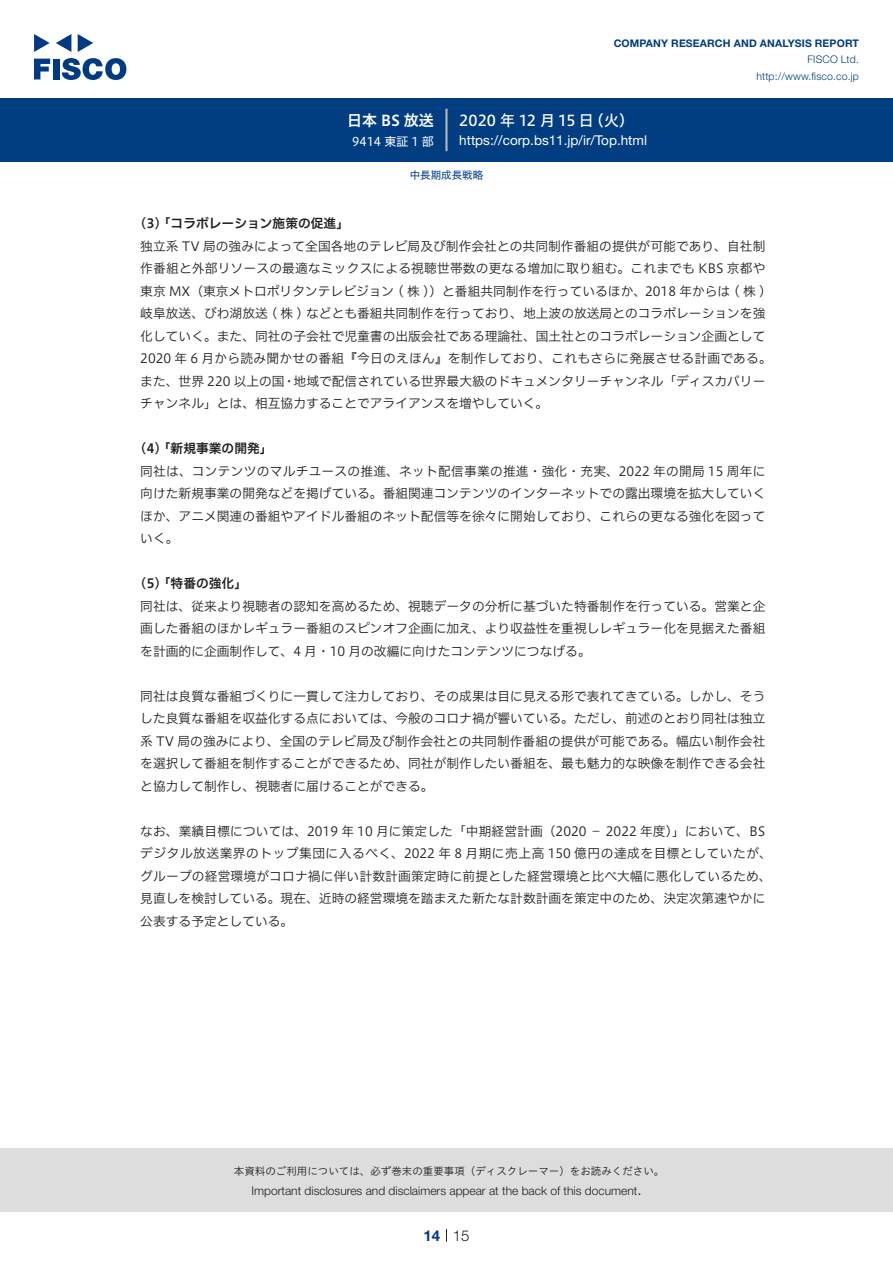
<style>
.page{position:relative;width:893px;height:1263px;background:#fff}
.page>*{position:absolute;margin:0;border:0;box-sizing:border-box;transform-origin:0 0}
.t1{font:15px "Hiragino UD Sans F Std N W5";letter-spacing:.005em;color:#fff}
.t2{font:15px "Hiragino UD Sans F Std N W6";color:#fff}
.t3{font:300 15px "Helvetica Neue LT Std";color:#231f20}
.t4{font:700 15px "Helvetica Neue LT Std";color:#003d81}
.t5{font:13.5px "Helvetica Neue LT Std";color:#fff}
.t6{font:12.75px/22.5px "Hiragino UD Sans F Std N W3";color:#231f20;text-align:justify}
.t7{font:12.75px "Hiragino UD Sans F Std N W3";letter-spacing:.02em;color:#231f20}
.t8{font:12.75px "Hiragino UD Sans F Std N W6";color:#231f20}
.t9{font:300 12px "Helvetica Neue LT Std";color:#231f20}
.t10{font:12px "Hiragino UD Sans F Std N W4";color:#fff}
.t11{font:10.5px "Hiragino UD Sans Std W3";color:#231f20}
.t12{font:700 10.5px "Helvetica Neue LT Std";letter-spacing:.015em;color:#003d81}
.t13{font:300 10.5px/16.5px "Helvetica Neue LT Std";letter-spacing:.015em;color:#003d81;text-align:right}
.t14{font:10.5px "Hiragino UD Sans F Std N W4";color:#003d81}
</style>
<div class="page">
<div style="left:0;top:1148px;width:893px;height:64px;background:#ddd"></div>
<svg style="left:34px;top:59px;width:16px;height:20px"></svg>
<div style="left:53px;top:59px;width:6px;height:20px;background:#003a83"></div>
<svg style="left:62px;top:58px;width:64px;height:22px"></svg>
<svg style="left:34px;top:34px;width:16px;height:18px"></svg>
<svg style="left:78px;top:34px;width:15px;height:18px"></svg>
<svg style="left:56px;top:34px;width:15px;height:18px"></svg>
<div style="left:0;top:98px;width:893px;height:64px;background:#003d81"></div>
<hr style="left:445px;top:109px;width:3px;height:42px;background:#b5b5b6">
<svg style="left:446px;top:1229px;width:1px;height:13px"></svg>
<p class="t2" style="left:347px;top:109px;width:88px">日本 BS 放送</p>
<p class="t10" style="left:352px;top:132px;width:83px">9414 東証 1 部</p>
<p class="t12" style="left:614px;top:37px;width:247px">COMPANY RESEARCH AND ANALYSIS REPORT</p>
<p class="t13" style="left:756px;top:51px;width:104px">FISCO Ltd. http://www.fisco.co j p.</p>
<p class="t1" style="left:589px;top:109px;width:47px">（火(</p>
<p class="t1" style="left:459px;top:109px;width:136px">2020 年 12 月 15 日</p>
<p class="t5" style="left:459px;top:132px;width:189px">https://corp.bs11.jp /i r/ Top.html</p>
<p class="t14" style="left:410px;top:167px;width:75px">中長期成長戦略</p>
<p class="t8" style="left:140px;top:214px;width:210px">3( ) 「コラボレーション施策の促進「</p>
<p class="t6" style="left:140px;top:234px;width:627px">独立系 TV 局の強みによって全国各地のテレビ局及び制作会社との共同制作番組の提供が可能であり、自社制</p>
<p class="t6" style="left:140px;top:256px;width:627px">作番組と外部リソースの最適なミックスによる視聴世帯数の更なる増加に取り組む。これまでも KBS 京都や</p>
<p class="t6" style="left:140px;top:279px;width:627px">東京 MX（東京メトロポリタンテレビジョン ( 株 )）と番組共同制作を行っているほか、2018 年からは ( 株 (</p>
<p class="t6" style="left:140px;top:301px;width:627px">岐阜放送、びわ湖放送 ( 株 ) などとも番組共同制作を行っており、地上波の放送局とのコラボレーションを強</p>
<p class="t6" style="left:140px;top:324px;width:627px">化していく。また、同社の子会社で児童書の出版会社である理論社、国土社とのコラボレーション企画として</p>
<p class="t7" style="left:140px;top:349px;width:633px">2020 年 6 月から読み聞かせの番組『今日のえほん』を制作しており、これもさらに発展させる計画である。</p>
<p class="t6" style="left:294px;top:369px;width:473px">地域で配信されている世界最大級のドキュメンタリーチャンネル「ディスカバリー</p>
<p class="t6" style="left:140px;top:369px;width:410px">また、世界 220 以上の国<br>チャンネル」とは、相互協力することでアライアンスを増やしていく。</p>
<p class="t8" style="left:140px;top:439px;width:134px">4( ) 「新規事業の開発「</p>
<p class="t6" style="left:140px;top:459px;width:627px">同社は、コンテンツのマルチユースの推進、ネット配信事業の推進・強化・充実、2022 年の開局 15 周年に向けた新規事業の開発などを掲げている。番組関連コンテンツのインターネットでの露出環境を拡大していくほか、アニメ関連の番組やアイドル番組のネット配信等を徐々に開始しており、これらの更なる強化を図っていく。</p>
<p class="t8" style="left:140px;top:574px;width:108px">5( ) 「特番の強化「</p>
<p class="t6" style="left:140px;top:594px;width:627px">同社は、従来より視聴者の認知を高めるため、視聴データの分析に基づいた特番制作を行っている。営業と企画した番組のほかレギュラー番組のスピンオフ企画に加え、より収益性を重視しレギュラー化を見据えた番組を計画的に企画制作して、4 月・10 月の改編に向けたコンテンツにつなげる。</p>
<p class="t6" style="left:140px;top:684px;width:627px">同社は良質な番組づくりに一貫して注力しており、その成果は目に見える形で表れてきている。しかし、そうした良質な番組を収益化する点においては、今般のコロナ禍が響いている。ただし、前述のとおり同社は独立系 TV 局の強みにより、全国のテレビ局及び制作会社との共同制作番組の提供が可能である。幅広い制作会社を選択して番組を制作することができるため、同社が制作したい番組を、最も魅力的な映像を制作できる会社と協力して制作し、視聴者に届けることができる。</p>
<p class="t6" style="left:140px;top:819px;width:633px;text-align:left">なお、業績目標については、2019 年 10 月に策定した「中期経営計画（2020 － 2022 年度）」において、BSデジタル放送業界のトップ集団に入るべく、2022 年 8 月期に売上高 150 億円の達成を目標としていたが、グループの経営環境がコロナ禍に伴い計数計画策定時に前提とした経営環境と比べ大幅に悪化しているため、見直しを検討している。現在、近時の経営環境を踏まえた新たな計数計画を策定中のため、決定次第速やかに公表する予定としている。</p>
<p class="t6" style="left:283px;top:369px;width:14px">・</p>
<p class="t11" style="left:234px;top:1163px;width:432px">本資料のご利用については、必ず巻末の重要事項（ディスクレーマー）をお読みください。</p>
<p class="t3" style="left:637px;top:1180px;width:6px">.</p>
<p class="t9" style="left:251px;top:1183px;width:387px">Important disclosures and disclaimers appear at the back of this document</p>
<p class="t4" style="left:423px;top:1226px;width:18px">14</p>
<p class="t3" style="left:453px;top:1226px;width:18px">15</p>
</div>
